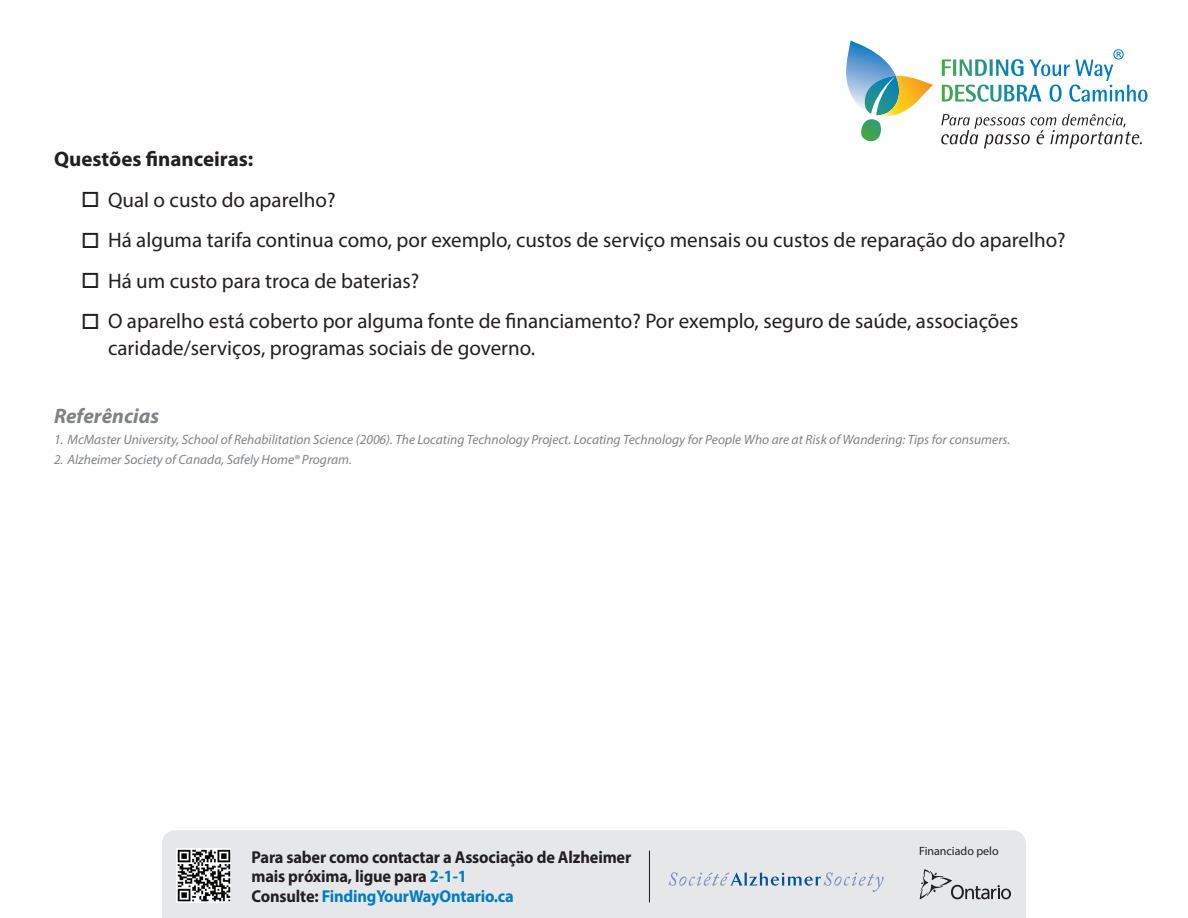
<style>
.page{position:relative;width:1188px;height:918px;background:#fff}
.page>*{position:absolute;margin:0;border:0;box-sizing:border-box;transform-origin:0 0}
.t1{font:21px/27px "Myriad Pro";color:#231f20}
.Table_head_1{font:700 21px "Myriad Pro";color:#231f20}
.Contents{font:italic 700 21px "Myriad Pro";color:#808285}
.t2{font:700 17.25px/19.5px "Myriad Pro";letter-spacing:-.01em;color:#231f20;scale:.95 1}
.Contents-2{font:italic 13.5px "Myriad Pro";color:#808285}
.t3{font:12px "Myriad Pro";color:#231f20}
.s1{color:#007cc2}
</style>
<div class="page">
<svg style="left:846px;top:40px;width:87px;height:102px"></svg>
<svg style="left:941px;top:114px;width:201px;height:34px"></svg>
<svg style="left:942px;top:49px;width:205px;height:53px"></svg>
<div style="left:162px;top:830px;width:864px;height:88px;background:#e6e7e9"></div>
<svg style="left:668px;top:872px;width:216px;height:20px;background:#cbd4df"></svg>
<hr style="left:649px;top:851px;width:1px;height:51px;background:#231f20">
<img style="left:177px;top:848px;width:54px;height:54px">
<svg style="left:920px;top:869px;width:91px;height:30px;background:#c5c5c7"></svg>
<p class="Table_head_1" style="left:54px;top:145px;width:201px">Questões financeiras:</p>
<p class="t1" style="left:108px;top:186px;width:229px">Qual o custo do aparelho?</p>
<p class="t1" style="left:108px;top:226px;width:959px">Há alguma tarifa continua como, por exemplo, custos de serviço mensais ou custos de reparação do aparelho?</p>
<p class="t1" style="left:108px;top:267px;width:313px">Há um custo para troca de baterias?</p>
<p class="t1" style="left:108px;top:307px;width:912px">O aparelho está coberto por alguma fonte de financiamento? Por exemplo, seguro de saúde, associações caridade/serviços, programas sociais de governo.</p>
<p class="Contents" style="left:54px;top:402px;width:107px">Referências</p>
<p class="Contents-2" style="left:54px;top:431px;width:958px">1. McMaster University, School of Rehabilitation Science (2006 .) The Locating Technology Project. Locating Technology for People Who are at Risk of Wandering: Tips for consumers.</p>
<p class="Contents-2" style="left:54px;top:451px;width:299px">2. Alzheimer Society of Canada, Safely Home® Program.</p>
<p class="t2" style="left:251px;top:847px;width:401px">Para saber como contactar a Associaçäo de Alzheimer mais próxima, ligue para <span class="s1">2-1-1<br></span>Consulte: <span class="s1">FindingYourWayOntario.ca</span></p>
<p class="t3" style="left:919px;top:843px;width:81px">Financiado pelo</p>
</div>
